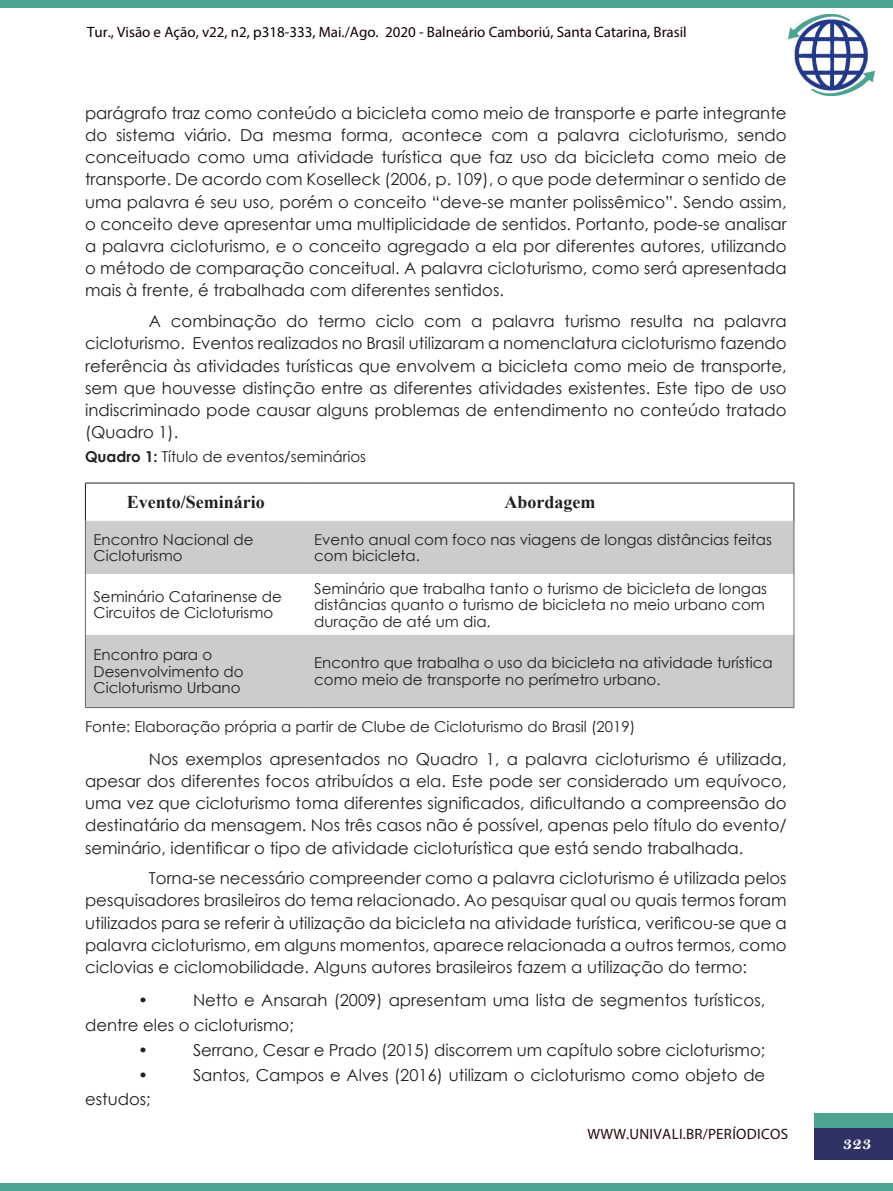
<style>
.page{position:relative;width:893px;height:1191px;background:#fff}
.page>*{position:absolute;margin:0;border:0;box-sizing:border-box;transform-origin:0 0}
.t1{font:700 18px "Times New Roman";color:#231f20}
.t2{font:18px "Bell MT Bold";color:#fff}
.TEXTO{font:16.5px/22.2px "Century Gothic";color:#231f20;text-align:justify}
.Legenda_Tabela{font:15px/16.5px "Century Gothic";color:#231f20}
.t3{font:15px "Myriad Pro";color:#100}
.Chamada_Tabela{font:15px "Century Gothic";color:#231f20}
.RESUMO{font:15px "Myriad Pro";letter-spacing:.02em;color:#240a0b}
.s1{color:#000}
.s2{font-weight:700}
</style>
<div class="page">
<div style="left:814px;top:1128px;width:79px;height:31px;background:#2d3163"></div>
<img style="left:788px;top:14px;width:86px;height:82px">
<div style="left:814px;top:1113px;width:79px;height:15px;background:#4da392"></div>
<div style="left:0;top:1183px;width:893px;height:8px;background:#4da392"></div>
<div style="left:0;top:0;width:893px;height:7px;background:#4da392"></div>
<svg style="left:86px;top:521px;width:707px;height:186px;fill:#ccc"></svg>
<hr style="left:85px;top:521px;width:1px;height:53px;background:#666">
<hr style="left:793px;top:521px;width:1px;height:53px;background:#666">
<hr style="left:85px;top:574px;width:1px;height:61px;background:#666">
<hr style="left:793px;top:574px;width:1px;height:61px;background:#666">
<hr style="left:85px;top:635px;width:1px;height:72px;background:#666">
<hr style="left:793px;top:635px;width:1px;height:72px;background:#666">
<hr style="left:85px;top:707px;width:221px;height:1px;background:#666">
<hr style="left:306px;top:707px;width:488px;height:1px;background:#666">
<hr style="left:85px;top:483px;width:1px;height:38px;background:#231f20">
<hr style="left:85px;top:482px;width:221px;height:1px;background:#231f20">
<hr style="left:306px;top:482px;width:488px;height:1px;background:#231f20">
<hr style="left:793px;top:483px;width:1px;height:38px;background:#231f20">
<p class="t3" style="left:87px;top:22px;width:601px">Tur., Visão e Ação, v22, n2, <span class="s1">p318-333,</span> Mai./Ago. 2020 - Balneário Camboriú, Santa Catarina, Brasil</p>
<p class="TEXTO" style="left:85px;top:101px;width:703px">parágrafo traz como conteúdo a bicicleta como meio de transporte e parte integrante do sistema viário. Da mesma forma, acontece com a palavra cicloturismo, sendo conceituado como uma atividade turística que faz uso da bicicleta como meio de transporte. De acordo com Koselleck (2006, p. 109), o que pode determinar o sentido de uma palavra é seu uso, porém o conceito “deve-se manter polissêmico”. Sendo assim, o conceito deve apresentar uma multiplicidade de sentidos. Portanto, pode-se analisar a palavra cicloturismo, e o conceito agregado a ela por diferentes autores, utilizando o método de comparação conceitual. A palavra cicloturismo, como será apresentada mais à frente, é trabalhada com diferentes sentidos.</p>
<p class="TEXTO" style="left:85px;top:310px;width:703px;text-indent:64px">A combinação do termo ciclo com a palavra turismo resulta na palavra cicloturismo. Eventos realizados no Brasil utilizaram a nomenclatura cicloturismo fazendo referência às atividades turísticas que envolvem a bicicleta como meio de transporte, sem que houvesse distinção entre as diferentes atividades existentes. Este tipo de uso indiscriminado pode causar alguns problemas de entendimento no conteúdo tratado (Quadro 1).</p>
<p class="Chamada_Tabela" style="left:85px;top:446px;width:282px"><span class="s2">Quadro 1:</span> Título de eventos/seminários</p>
<p class="t1" style="left:127px;top:489px;width:140px">Evento/Seminário</p>
<p class="t1" style="left:505px;top:489px;width:92px">Abordagem</p>
<p class="Legenda_Tabela" style="left:94px;top:531px;width:161px">Encontro Nacional de<br>Cicloturismo</p>
<p class="Legenda_Tabela" style="left:314px;top:531px;width:459px">Evento anual com foco nas viagens de longas distâncias feitas com bicicleta.</p>
<p class="Legenda_Tabela" style="left:94px;top:588px;width:190px">Seminário Catarinense de<br>Circuitos de Cicloturismo</p>
<p class="Legenda_Tabela" style="left:314px;top:579px;width:454px">Seminário que trabalha tanto o turismo de bicicleta de longas distâncias quanto o turismo de bicicleta no meio urbano com duração de até um dia.</p>
<p class="Legenda_Tabela" style="left:94px;top:646px;width:152px">Encontro para o<br>Desenvolvimento do<br>Cicloturismo Urbano</p>
<p class="Legenda_Tabela" style="left:314px;top:654px;width:460px">Encontro que trabalha o uso da bicicleta na atividade turística como meio de transporte no perímetro urbano.</p>
<p class="Legenda_Tabela" style="left:85px;top:718px;width:552px">Fonte: Elaboração própria a partir de Clube de Cicloturismo do Brasil (2019)</p>
<p class="TEXTO" style="left:85px;top:747px;width:703px;text-indent:64px">Nos exemplos apresentados no Quadro 1, a palavra cicloturismo é utilizada, apesar dos diferentes focos atribuídos a ela. Este pode ser considerado um equívoco, uma vez que cicloturismo toma diferentes significados, dificultando a compreensão do destinatário da mensagem. Nos três casos não é possível, apenas pelo título do evento/ seminário, identificar o tipo de atividade cicloturística que está sendo trabalhada.</p>
<p class="TEXTO" style="left:85px;top:867px;width:703px;text-indent:64px">Torna-se necessário compreender como a palavra cicloturismo é utilizada pelos pesquisadores brasileiros do tema relacionado. Ao pesquisar qual ou quais termos foram utilizados para se referir à utilização da bicicleta na atividade turística, verificou-se que a palavra cicloturismo, em alguns momentos, aparece relacionada a outros termos, como ciclovias e ciclomobilidade. Alguns autores brasileiros fazem a utilização do termo:</p>
<p class="TEXTO" style="left:138px;top:989px;width:11px">•</p>
<p class="TEXTO" style="left:85px;top:987px;width:682px;line-height:24.8px;text-indent:108px">Netto e Ansarah (2009) apresentam uma lista de segmentos turísticos, dentre eles o cicloturismo;</p>
<p class="TEXTO" style="left:138px;top:1038px;width:11px">•</p>
<p class="TEXTO" style="left:193px;top:1038px;width:574px">Serrano, Cesar e Prado (2015) discorrem um capítulo sobre cicloturismo;</p>
<p class="TEXTO" style="left:138px;top:1063px;width:11px">•</p>
<p class="TEXTO" style="left:193px;top:1063px;width:574px">Santos, Campos e Alves (2016) utilizam o cicloturismo como objeto de</p>
<p class="TEXTO" style="left:85px;top:1088px;width:67px">estudos;</p>
<p class="RESUMO" style="left:587px;top:1124px;width:202px">WWW.UNIVALI.BR/PERÍODICOS</p>
<p class="t2" style="left:843px;top:1132px;width:30px">323</p>
</div>
